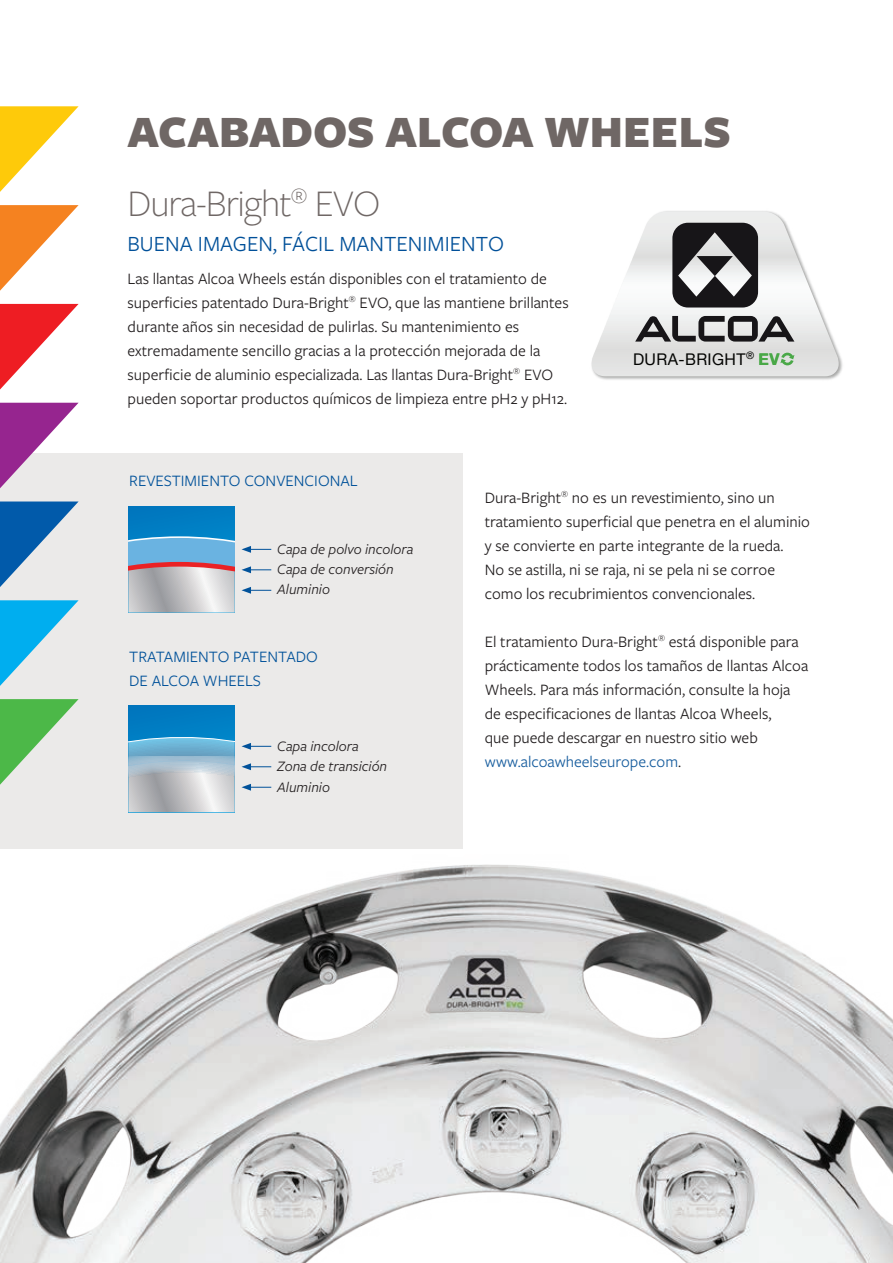
<style>
.page{position:relative;width:893px;height:1263px;background:#fff}
.page>*{position:absolute;margin:0;border:0;box-sizing:border-box;transform-origin:0 0}
.t1{font:900 46.5px "Freight Sans Pro";letter-spacing:-.005em;color:#6f6765}
.t2{font:300 39px "Freight Sans Pro";letter-spacing:-.025em;color:#6f6765}
.t3{font:22.5px "Freight Sans Pro";color:#015099}
.t4{font:16.5px/24px "Freight Sans Pro";color:#231f20}
.t5{font:16.5px/24px "Freight Sans Pro";color:#01529a}
.t6{font:16.2px "Helvetica Neue LT Com";letter-spacing:.025em;color:#040503}
.t7{font:italic 15px/20.2px "Freight Sans Pro";color:#231f20}
.s1{font-family:"Helvetica Neue LT Std";font-weight:700;color:#49a847}
.s2{color:#175d9e}
</style>
<div class="page">
<div style="left:0;top:453px;width:462px;height:396px;background:#ebeae9"></div>
<img style="left:0;top:786px;width:893px;height:477px">
<img style="left:596px;top:211px;width:247px;height:169px">
<svg style="left:591px;top:212px;width:248px;height:164px"></svg>
<div style="left:128px;top:506px;width:107px;height:106px;background:#007cc2"></div>
<svg style="left:128px;top:536px;width:107px;height:76px;background:#a7b5c7"></svg>
<div style="left:128px;top:706px;width:107px;height:106px;background:#007cc2"></div>
<svg style="left:128px;top:737px;width:107px;height:75px;background:#a8bfcd"></svg>
<svg style="left:242px;top:743px;width:29px;height:7px"></svg>
<svg style="left:242px;top:546px;width:29px;height:7px"></svg>
<svg style="left:242px;top:763px;width:29px;height:7px"></svg>
<svg style="left:242px;top:566px;width:29px;height:7px"></svg>
<svg style="left:242px;top:784px;width:29px;height:7px"></svg>
<svg style="left:242px;top:587px;width:29px;height:7px"></svg>
<svg style="left:0;top:106px;width:79px;height:692px"></svg>
<h1 class="t1" style="left:128px;top:99px;width:605px">ACABADOS ALCOA WHEELS</h1>
<h2 class="t2" style="left:128px;top:177px;width:254px">Dura-Bright<sup>®</sup> EVO</h2>
<h3 class="t3" style="left:128px;top:229px;width:378px">BUENA IMAGEN, FÁCIL MANTENIMIENTO</h3>
<p class="t4" style="left:128px;top:266px;width:443px">Las llantas Alcoa Wheels están disponibles con el tratamiento de superficies patentado Dura-Bright<sup>®</sup> EVO, que las mantiene brillantes durante años sin necesidad de pulirlas. Su mantenimiento es extremadamente sencillo gracias a la protección mejorada de la superficie de aluminio especializada. Las llantas Dura-Bright<sup>®</sup> EVO pueden soportar productos químicos de limpieza entre pH2 y pH12.</p>
<p class="t5" style="left:129px;top:468px;width:230px">REVESTIMIENTO CONVENCIONAL</p>
<p class="t6" style="left:633px;top:349px;width:148px">DURA-BRIGHT<sup>®</sup> <span class="s1">EV</span></p>
<p class="t7" style="left:277px;top:538px;width:138px">Capa de polvo incolora<br>Capa de conversión<br>Aluminio</p>
<p class="t5" style="left:129px;top:644px;width:190px">TRATAMIENTO PATENTADO<br>DE ALCOA WHEELS</p>
<p class="t7" style="left:277px;top:735px;width:111px">Capa incolora<br>Zona de transición<br>Aluminio</p>
<p class="t4" style="left:485px;top:484px;width:327px">Dura-Bright<sup>®</sup> no es un revestimiento, sino un tratamiento superficial que penetra en el aluminio y se convierte en parte integrante de la rueda.<br>No se astilla, ni se raja, ni se pela ni se corroe como los recubrimientos convencionales.</p>
<p class="t4" style="left:485px;top:628px;width:325px">El tratamiento Dura-Bright<sup>®</sup> está disponible para prácticamente todos los tamaños de llantas Alcoa Wheels. Para más información, consulte la hoja de especificaciones de llantas Alcoa Wheels,<br>que puede descargar en nuestro sitio web <span class="s2">www.alcoawheelseurope.com</span>.</p>
</div>
